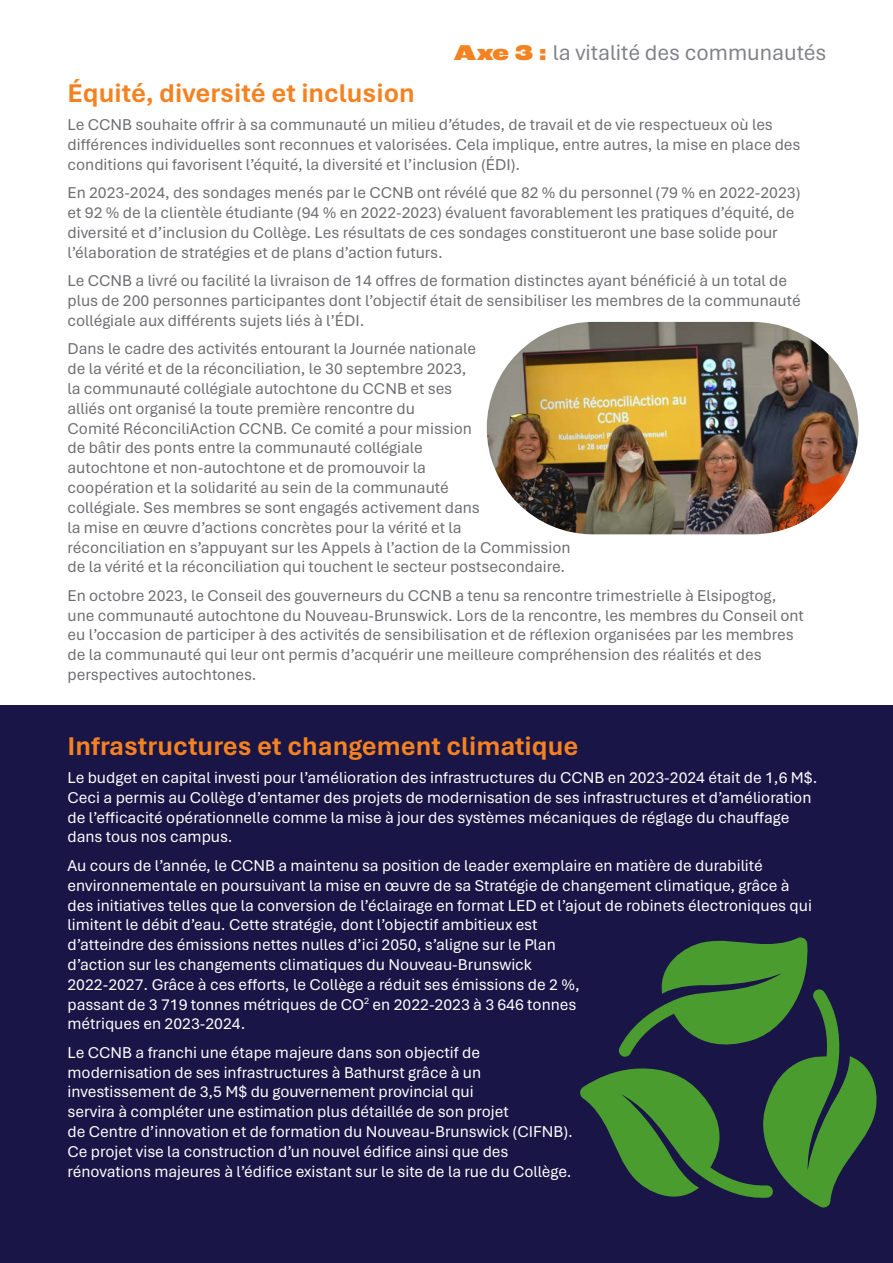
<style>
.page{position:relative;width:893px;height:1263px;background:#fff}
.page>*{position:absolute;margin:0;border:0;box-sizing:border-box;transform-origin:0 0}
.t1{font:700 27px "Aptos";color:#f58220}
.t2{font:22.5px "Aptos";color:#808285}
.t3{font:16.5px/19.8px "Aptos";color:#6d6e71}
.t4{font:16.5px/19.8px "Aptos";color:#fff}
.s1{font-family:"Roc Grotesk";font-weight:900;font-stretch:expanded;color:#f58220}
</style>
<div class="page">
<div style="left:0;top:706px;width:893px;height:557px;background:#191546"></div>
<img style="left:487px;top:322px;width:371px;height:212px;border-radius:106px">
<svg style="left:580px;top:937px;width:297px;height:271px"></svg>
<p class="t2" style="left:454px;top:37px;width:374px"><span class="s1">Axe 3 :</span> la vitalité des communautés</p>
<p class="t1" style="left:68px;top:75px;width:349px">Équité, diversité et inclusion</p>
<p class="t3" style="left:68px;top:114px;width:735px">Le CCNB souhaite offrir à sa communauté un milieu d’études, de travail et de vie respectueux où les différences individuelles sont reconnues et valorisées. Cela implique, entre autres, la mise en place des conditions qui favorisent l’équité, la diversité et l’inclusion (ÉDI).</p>
<p class="t3" style="left:68px;top:182px;width:734px">En 2023-2024, des sondages menés par le CCNB ont révélé que 82 % du personnel (79 % en 2022-2023) et 92 % de la clientèle étudiante (94 % en 2022-2023) évaluent favorablement les pratiques d’équité, de diversité et d’inclusion du Collège. Les résultats de ces sondages constitueront une base solide pour l’élaboration de stratégies et de plans d’action futurs.</p>
<p class="t3" style="left:68px;top:270px;width:735px">Le CCNB a livré ou facilité la livraison de 14 offres de formation distinctes ayant bénéficié à un total de plus de 200 personnes participantes dont l’objectif était de sensibiliser les membres de la communauté collégiale aux différents sujets liés à l’ÉDI.</p>
<p class="t3" style="left:68px;top:338px;width:505px">Dans le cadre des activités entourant la Journée nationale<br>de la vérité et de la réconciliation, le 30 septembre 2023,<br>la communauté collégiale autochtone du CCNB et ses<br>alliés ont organisé la toute première rencontre du<br>Comité RéconciliAction CCNB. Ce comité a pour mission<br>de bâtir des ponts entre la communauté collégiale<br>autochtone et non-autochtone et de promouvoir la<br>coopération et la solidarité au sein de la communauté<br>collégiale. Ses membres se sont engagés activement dans<br>la mise en œuvre d’actions concrètes pour la vérité et la<br>réconciliation en s’appuyant sur les Appels à l’action de la Commission de la vérité et la réconciliation qui touchent le secteur postsecondaire.</p>
<p class="t3" style="left:68px;top:585px;width:738px">En octobre 2023, le Conseil des gouverneurs du CCNB a tenu sa rencontre trimestrielle à Elsipogtog, une communauté autochtone du Nouveau-Brunswick. Lors de la rencontre, les membres du Conseil ont eu l’occasion de participer à des activités de sensibilisation et de réflexion organisées par les membres de la communauté qui leur ont permis d’acquérir une meilleure compréhension des réalités et des perspectives autochtones.</p>
<p class="t1" style="left:68px;top:727px;width:512px">Infrastructures et changement climatique</p>
<p class="t4" style="left:68px;top:767px;width:751px">Le budget en capital investi pour l’amélioration des infrastructures du CCNB en 2023-2024 était de 1,6 M$.<br>Ceci a permis au Collège d’entamer des projets de modernisation de ses infrastructures et d’amélioration de l’efficacité opérationnelle comme la mise à jour des systèmes mécaniques de réglage du chauffage dans tous nos campus.</p>
<p class="t4" style="left:67px;top:855px;width:746px">Au cours de l’année, le CCNB a maintenu sa position de leader exemplaire en matière de durabilité environnementale en poursuivant la mise en œuvre de sa Stratégie de changement climatique, grâce à des initiatives telles que la conversion de l’éclairage en format LED et l’ajout de robinets électroniques qui limitent le débit d’eau. Cette stratégie, dont l’objectif ambitieux est<br>d’atteindre des émissions nettes nulles d’ici 2050, s’aligne sur le Plan<br>d’action sur les changements climatiques du Nouveau-Brunswick<br>2022-2027. Grâce à ces efforts, le Collège a réduit ses émissions de 2 %,<br>passant de 3 719 tonnes métriques de CO<sup>2</sup> en 2022-2023 à 3 646 tonnes<br>métriques en 2023-2024.</p>
<p class="t4" style="left:67px;top:1042px;width:507px">Le CCNB a franchi une étape majeure dans son objectif de modernisation de ses infrastructures à Bathurst grâce à un investissement de 3,5 M$ du gouvernement provincial qui<br>servira à compléter une estimation plus détaillée de son projet<br>de Centre d’innovation et de formation du Nouveau-Brunswick (CIFNB).<br>Ce projet vise la construction d’un nouvel édifice ainsi que des rénovations majeures à l’édifice existant sur le site de la rue du Collège.</p>
</div>
